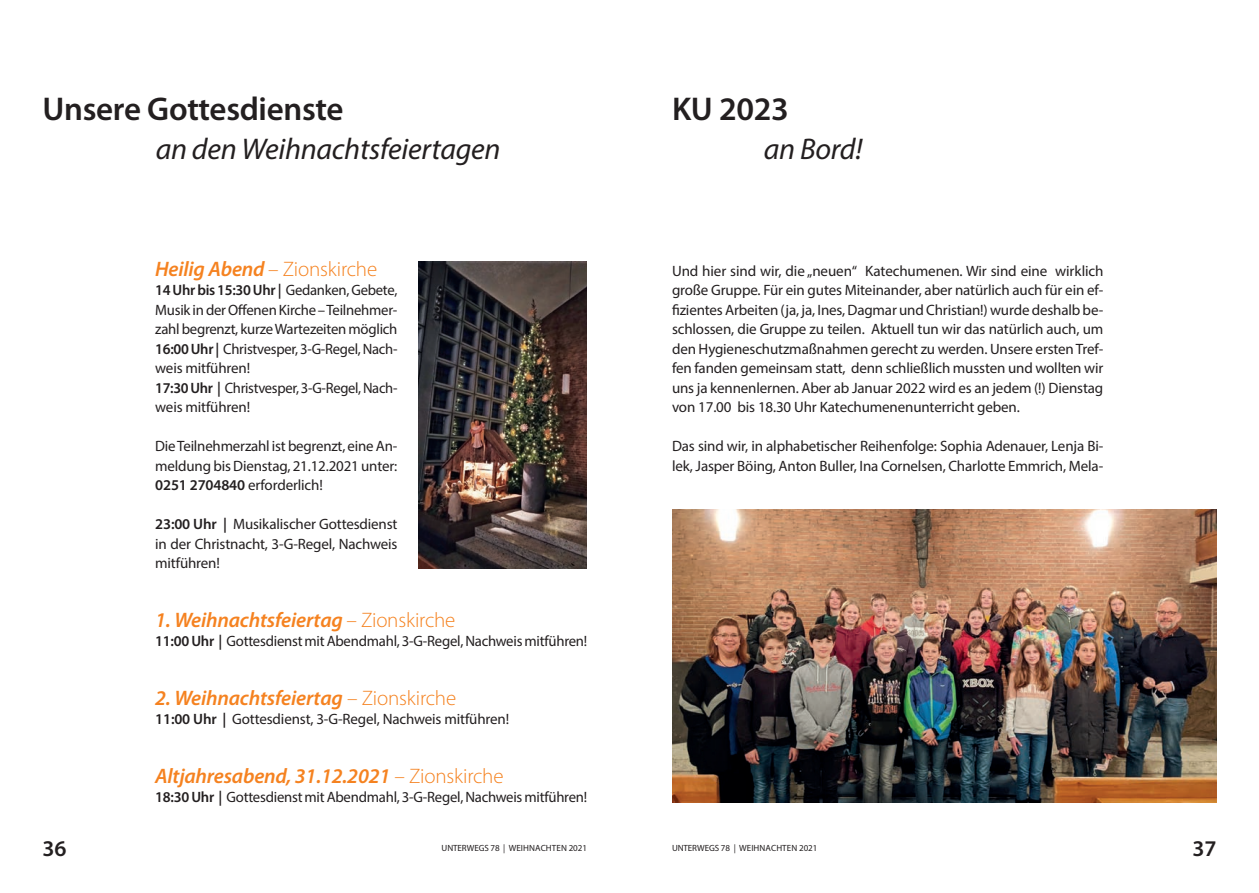
<style>
.page{position:relative;width:1259px;height:893px;background:#fff}
.page>*{position:absolute;margin:0;border:0;box-sizing:border-box;transform-origin:0 0}
.t1{font:600 33px "Myriad Pro";letter-spacing:-.01em;color:#231f20}
.t2{font:italic 30px "Myriad Pro";letter-spacing:-.01em;color:#231f20}
.t3{font:600 22.5px "Myriad Pro";color:#231f20}
.t4{font:italic 600 21px "Myriad Pro";letter-spacing:-.01em;color:#f58220}
.t5{font:300 21px "Myriad Pro";letter-spacing:-.01em;color:#f58220}
.t6{font:15px/19.5px "Myriad Pro";letter-spacing:-.01em;color:#231f20;text-align:justify}
.t7{font:9px "Myriad Pro";letter-spacing:-.005em;color:#231f20}
.s1{font-weight:600;font-style:italic}
.s2{font-weight:600}
.s3{font-weight:300;font-style:normal}
</style>
<div class="page">
<img style="left:419px;top:261px;width:168px;height:307px">
<img style="left:672px;top:510px;width:544px;height:292px">
<h1 class="t1" style="left:43px;top:90px;width:302px">Unsere Gottesdienste</h1>
<h2 class="t2" style="left:156px;top:130px;width:346px">an den Weihnachtsfeiertagen</h2>
<h3 class="t5" style="left:155px;top:256px;width:223px"><span class="s1">Heilig Abend</span> – Zionskirche</h3>
<p class="t6" style="left:155px;top:280px;width:244px;text-align:left"><span class="s2">14 Uhr bis 15:30 Uhr |</span> Gedanken, Gebete, Musik in der Offenen Kirche– Teilnehmer&shy;zahl begrenzt, kurze Wartezeiten möglich <span class="s2">16:00 Uhr |</span> Christvesper, 3-G-Regel, Nach&shy;weis mitführen!<br><span class="s2">17:30 Uhr |</span> Christvesper, 3-G-Regel, Nach&shy;weis mitführen!</p>
<p class="t6" style="left:155px;top:436px;width:244px">Die Teilnehmerzahl ist begrenzt, eine An&shy;meldung bis Dienstag, 21.12.2021 unter:<br><span class="s2">0251 2704840</span> erforderlich!</p>
<p class="t6" style="left:155px;top:514px;width:244px"><span class="s2">23:00 Uhr |</span> Musikalischer Gottesdienst in der Christnacht, 3-G-Regel, Nachweis mitführen!</p>
<h3 class="t4" style="left:155px;top:606px;width:302px">1. Weihnachtsfeiertag <span class="s3">– Zionskirche</span></h3>
<p class="t6" style="left:155px;top:631px;width:433px"><span class="s2">11:00 Uhr |</span> Gottesdienst mit Abendmahl, 3-G-Regel, Nachweis mitführen!</p>
<h3 class="t4" style="left:155px;top:684px;width:302px">2. Weihnachtsfeiertag <span class="s3">– Zionskirche</span></h3>
<p class="t6" style="left:155px;top:709px;width:355px"><span class="s2">11:00 Uhr |</span> Gottesdienst, 3-G-Regel, Nachweis mitführen!</p>
<h3 class="t4" style="left:155px;top:762px;width:350px">Altjahresabend, 31.12.2021 <span class="s3">– Zionskirche</span></h3>
<p class="t6" style="left:155px;top:787px;width:433px"><span class="s2">18:30 Uhr |</span> Gottesdienst mit Abendmahl, 3-G-Regel, Nachweis mitführen!</p>
<h1 class="t1" style="left:672px;top:90px;width:118px">KU 2023</h1>
<h2 class="t2" style="left:764px;top:130px;width:100px">an Bord!</h2>
<p class="t6" style="left:672px;top:261px;width:433px">Und hier sind wir, die „neuen“ Katechumenen. Wir sind eine wirklich große Gruppe. Für ein gutes Miteinander, aber natürlich auch für ein ef&shy;fizientes Arbeiten (ja, ja, Ines, Dagmar und Christian!) wurde deshalb be&shy;schlossen, die Gruppe zu teilen. Aktuell tun wir das natürlich auch, um den Hygieneschutzmaßnahmen gerecht zu werden. Unsere ersten Tref&shy;fen fanden gemeinsam statt, denn schließlich mussten und wollten wir uns ja kennenlernen. Aber ab Januar 2022 wird es an jedem (!) Dienstag von 17.00 bis 18.30 Uhr Katechumenenunterricht geben.</p>
<p class="t6" style="left:672px;top:436px;width:433px">Das sind wir, in alphabetischer Reihenfolge: Sophia Adenauer, Lenja Bi&shy;lek, Jasper Böing, Anton Buller, Ina Cornelsen, Charlotte Emmrich, Mela-</p>
<h3 class="t3" style="left:43px;top:836px;width:25px">36</h3>
<p class="t7" style="left:442px;top:842px;width:147px">UNTERWEGS 78 | WEIHNACHTEN 2021</p>
<p class="t7" style="left:672px;top:842px;width:147px">UNTERWEGS 78 | WEIHNACHTEN 2021</p>
<h3 class="t3" style="left:1192px;top:836px;width:25px">37</h3>
</div>
